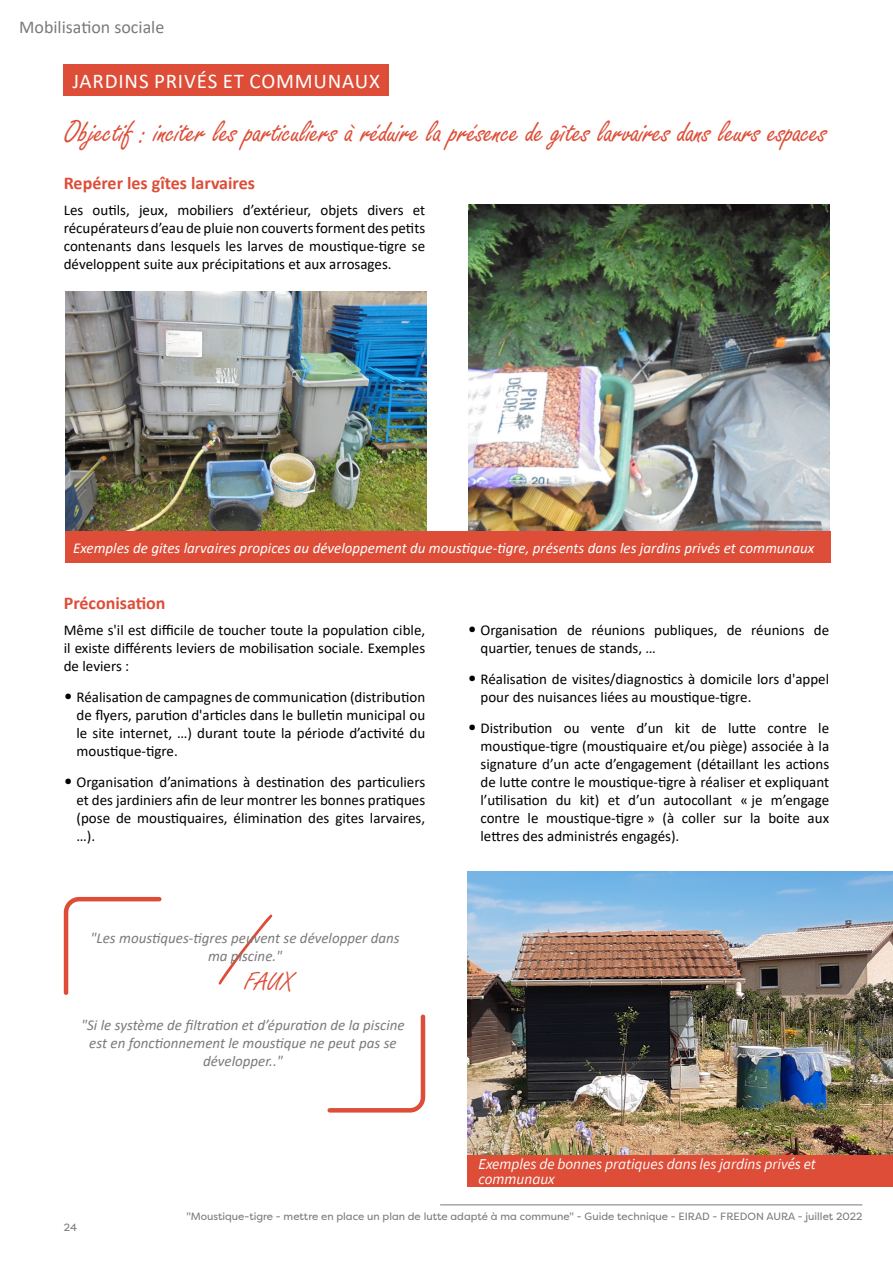
<style>
.page{position:relative;width:893px;height:1263px;background:#fff}
.page>*{position:absolute;margin:0;border:0;box-sizing:border-box;transform-origin:0 0}
.t1{font:72px "Freestyle Script";color:#dd4d37}
.t2{font:33px "Freestyle Script";letter-spacing:-.01em;color:#dd4d37}
.t3{font:27px "Freestyle Script";color:#dd4d37}
.t4{font:21px "Calibri";letter-spacing:.04em;color:#fff}
.t5{font:700 18px "Calibri";color:#dd4d37}
.t6{font:18px "Calibri";color:#7c7b7b}
.t7{font:15px/18px "Calibri";color:#000;text-align:justify}
.t8{font:italic 15px/18px "Calibri";color:#7c7b7b;text-align:center}
.t9{font:italic 15px "Calibri";color:#fff}
.t10{font:italic 15px/15px "Source Sans Pro";color:#fff}
.t11{font:10.5px "Filson Pro";color:#7c7b7b}
.s1{font-size:18px}
</style>
<div class="page">
<div style="left:65px;top:531px;width:765px;height:32px;background:#dd4d37"></div>
<img style="left:65px;top:291px;width:362px;height:240px">
<img style="left:469px;top:204px;width:361px;height:327px">
<img style="left:468px;top:872px;width:425px;height:282px">
<div style="left:64px;top:64px;width:325px;height:32px;background:#dd4d37"></div>
<div style="left:468px;top:1154px;width:425px;height:32px;background:#dd4d37"></div>
<svg style="left:63px;top:896px;width:99px;height:99px"></svg>
<svg style="left:327px;top:1014px;width:99px;height:99px"></svg>
<hr style="left:440px;top:1204px;width:422px;height:1px;background:#7c7b7b">
<p class="t6" style="left:19px;top:15px;width:147px">Mobilisation sociale</p>
<h3 class="t4" style="left:72px;top:66px;width:309px">JARDINS PRIVÉS ET COMMUNAUX</h3>
<h2 class="t2" style="left:65px;top:113px;width:764px">Objectif : inciter les particuliers à réduire la présence de gîtes larvaires dans leurs espaces</h2>
<p class="t5" style="left:64px;top:170px;width:193px">Repérer les gîtes larvaires</p>
<p class="t7" style="left:64px;top:201px;width:363px">Les outils, jeux, mobiliers d’extérieur, objets divers et récupérateurs d’eau de pluie non couverts forment des petits contenants dans lesquels les larves de moustique-tigre se développent suite aux précipitations et aux arrosages.</p>
<p class="t9" style="left:73px;top:537px;width:743px">Exemples de gites larvaires propices au développement du moustique-tigre, présents dans les jardins privés et communaux</p>
<p class="t5" style="left:64px;top:590px;width:103px">Préconisation</p>
<p class="t7" style="left:64px;top:621px;width:363px">Même s'il est difficile de toucher toute la population cible, il existe différents leviers de mobilisation sociale. Exemples de leviers :</p>
<p class="t7" style="left:77px;top:687px;width:350px;text-indent:-13px"><span class="s1">•</span> Réalisation de campagnes de communication (distribution de flyers, parution d'articles dans le bulletin municipal ou le site internet, …) durant toute la période d’activité du moustique-tigre.</p>
<p class="t7" style="left:77px;top:772px;width:350px;text-indent:-13px"><span class="s1">•</span> Organisation d’animations à destination des particuliers et des jardiniers afin de leur montrer les bonnes pratiques (pose de moustiquaires, élimination des gites larvaires, …).</p>
<h1 class="t1" style="left:235px;top:905px;width:26px">/</h1>
<p class="t8" style="left:90px;top:928px;width:311px">"Les moustiques-tigres peuvent se développer dans ma piscine."</p>
<h3 class="t3" style="left:245px;top:967px;width:50px">FAUX</h3>
<p class="t8" style="left:81px;top:1016px;width:325px">"Si le système de filtration et d’épuration de la piscine est en fonctionnement le moustique ne peut pas se développer.."</p>
<p class="t7" style="left:480px;top:621px;width:350px;text-indent:-13px"><span class="s1">•</span> Organisation de réunions publiques, de réunions de quartier, tenues de stands, …</p>
<p class="t7" style="left:480px;top:669px;width:350px;text-indent:-13px"><span class="s1">•</span> Réalisation de visites/diagnostics à domicile lors d'appel pour des nuisances liées au moustique-tigre.</p>
<p class="t7" style="left:480px;top:718px;width:350px;text-indent:-13px"><span class="s1">•</span> Distribution ou vente d’un kit de lutte contre le moustique-tigre (moustiquaire et/ou piège) associée à la signature d’un acte d’engagement (détaillant les actions de lutte contre le moustique-tigre à réaliser et expliquant l’utilisation du kit) et d’un autocollant « je m’engage contre le moustique-tigre » (à coller sur la boite aux lettres des administrés engagés).</p>
<p class="t11" style="left:64px;top:1220px;width:15px">24</p>
<p class="t10" style="left:479px;top:1156px;width:339px">Exemples de bonnes pratiques dans les jardins privés et communaux</p>
<p class="t11" style="left:186px;top:1209px;width:678px">"Moustique-tigre - mettre en place un plan de lutte adapté à ma commune" - Guide technique - EIRAD - FREDON AURA - juillet 2022</p>
</div>
